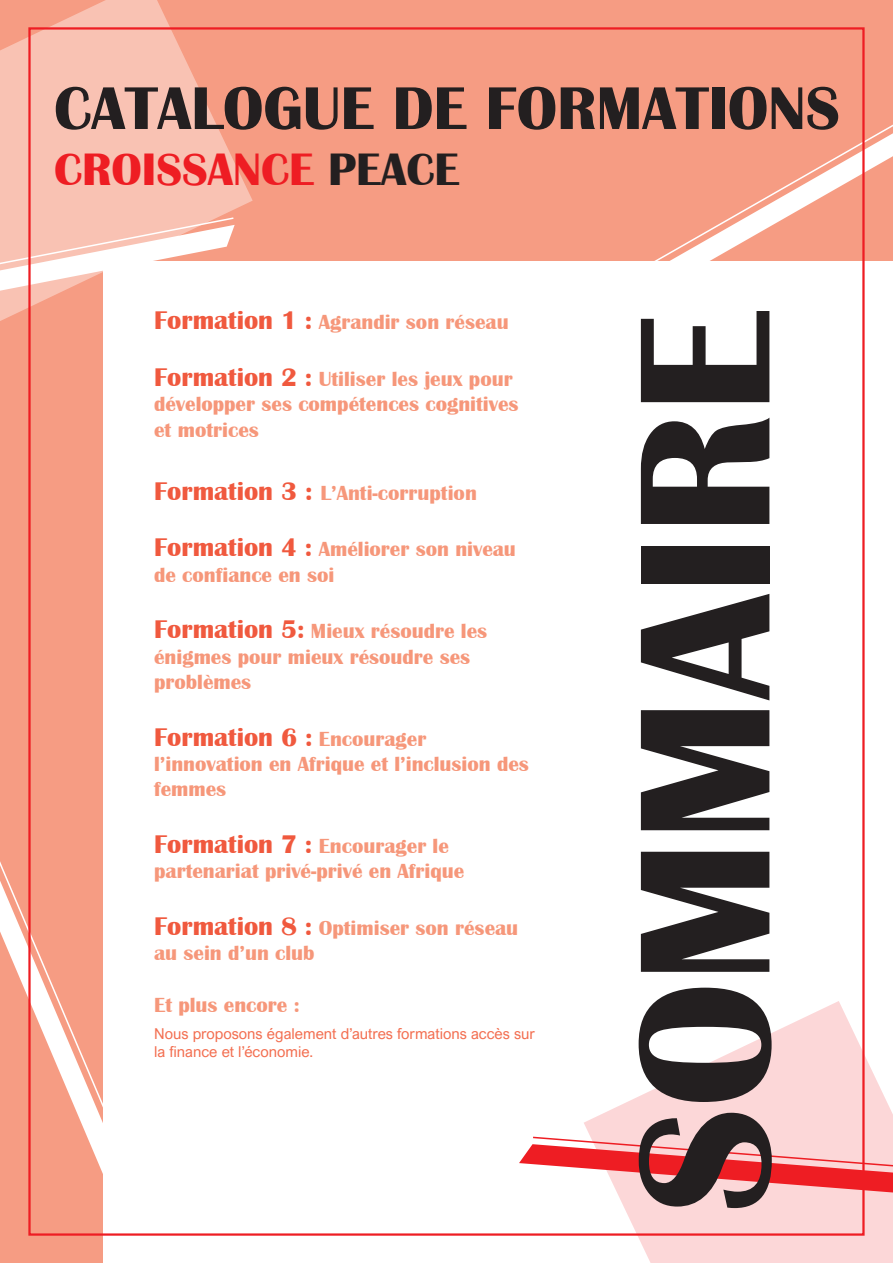
<style>
.page{position:relative;width:893px;height:1263px;background:#f69c83}
.page>*{position:absolute;margin:0;border:0;box-sizing:border-box;transform-origin:0 0}
.t1{font:700 192.9px "Britannic";color:#231f20}
.t2{font:700 62.4px "Britannic";color:#231f20}
.t3{font:700 46.8px "Britannic";color:#ee1d23}
.t4{font:700 26.25px "Britannic";color:#f0593e}
.t5{font:700 21px/25.2px "Britannic";color:#f6977a}
.t6{font:15px/18px "Arial Nova";color:#f36f51}
.s1{color:#231f20}
.s2{font-size:26.25px;color:#f0593e}
.s3{font-size:21px;color:#f6977a}
</style>
<div class="page">
<div style="left:103px;top:261px;width:790px;height:1002px;background:#fff"></div>
<svg style="left:584px;top:1001px;width:309px;height:262px;fill:#fcd7d8"></svg>
<svg style="left:519px;top:1136px;width:374px;height:56px;background:#f79699"></svg>
<svg style="left:0;top:0;width:253px;height:216px;fill:#f9c2b3"></svg>
<svg style="left:0;top:216px;width:235px;height:105px"></svg>
<svg style="left:0;top:861px;width:103px;height:313px"></svg>
<svg style="left:654px;top:124px;width:239px;height:137px"></svg>
<p class="t2" style="left:54px;top:73px;width:787px">CATALOGUE DE FORMATIONS</p>
<p class="t3" style="left:54px;top:143px;width:407px">CROISSANCE <span class="s1">PEACE</span></p>
<p class="t5" style="left:154px;top:310px;width:356px"><span class="s2">Formation 1 :</span> Agrandir son réseau</p>
<p class="t5" style="left:154px;top:367px;width:366px"><span class="s2">Formation 2 :</span> Utiliser les jeux pour développer ses compétences cognitives et motrices</p>
<p class="t5" style="left:154px;top:480px;width:324px"><span class="s2">Formation 3 :</span> L’Anti-corruption</p>
<p class="t5" style="left:154px;top:537px;width:363px"><span class="s2">Formation 4 :</span> Améliorer son niveau de confiance en soi</p>
<p class="t5" style="left:154px;top:619px;width:335px"><span class="s2">Formation 5:</span> Mieux résoudre les énigmes pour mieux résoudre ses problèmes</p>
<p class="t4" style="left:154px;top:722px;width:274px">Formation 6 : <span class="s3">Encourager</span></p>
<p class="t5" style="left:154px;top:751px;width:376px">l’innovation en Afrique et l’inclusion des femmes</p>
<p class="t5" style="left:154px;top:833px;width:312px"><span class="s2">Formation 7 :</span> Encourager le partenariat privé-privé en Afrique</p>
<p class="t5" style="left:154px;top:915px;width:366px"><span class="s2">Formation 8 :</span> Optimiser son réseau au sein d’un club</p>
<p class="t5" style="left:154px;top:993px;width:147px">Et plus encore :</p>
<p class="t6" style="left:154px;top:1025px;width:382px">Nous proposons également d’autres formations accès sur la finance et l’économie.</p>
<p class="t1" style="left:597px;top:1213px;width:904px;rotate:-90deg">SOMMAIRE</p>
</div>
